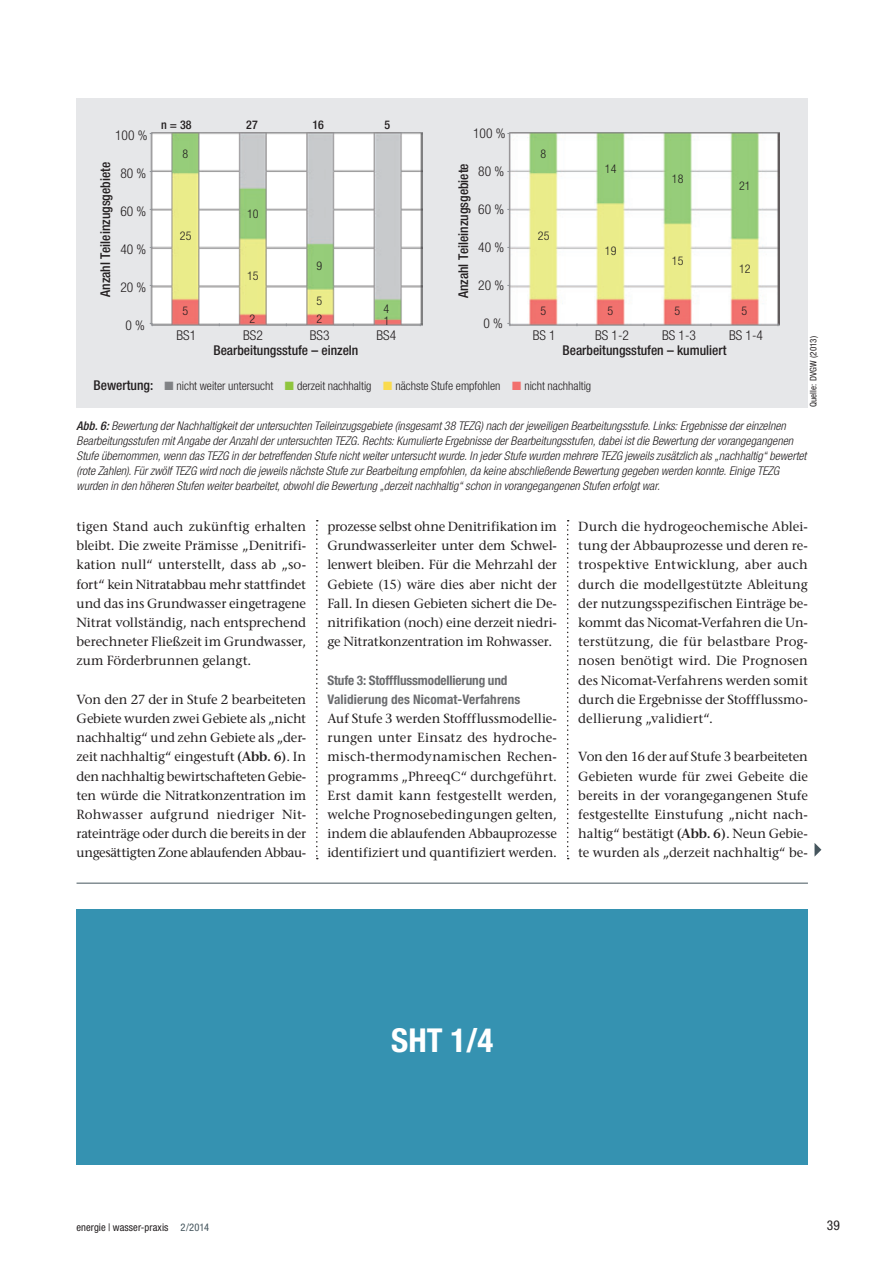
<style>
.page{position:relative;width:893px;height:1263px;background:#fff}
.page>*{position:absolute;margin:0;border:0;box-sizing:border-box;transform-origin:0 0}
.t1{font:700 condensed 33px "Helvetica Neue LT Std";color:#fff}
.t2{font:500 condensed 13.5px "Helvetica Neue LT Std";color:#231f20}
.t3{font:300 condensed 13.5px "Helvetica Neue LT Std";color:#231f20}
.t4{font:condensed 13.5px "Helvetica Neue LT Std";color:#231f20}
.t5{font:13.2px/19.2px "Stone Serif";letter-spacing:-.005em;color:#231f20;text-align:justify}
.t6{font:700 condensed 13.2px/19.2px "Helvetica Neue LT Std";letter-spacing:-.01em;color:#6c6d70}
.t7{font:italic 300 condensed 12px/15px "Helvetica Neue LT Std";letter-spacing:.005em;color:#231f20}
.t8{font:300 condensed 12px "Helvetica Neue LT Std";color:#231f20}
.t9{font:500 condensed 12px "Helvetica Neue LT Std";color:#231f20}
.t10{font:condensed 10.5px "Helvetica Neue LT Std";letter-spacing:.005em;color:#231f20}
.t11{font:condensed 9px "Helvetica Neue LT Std";letter-spacing:.02em;color:#231f20}
.s1{font-weight:500;font-size:13.5px}
.s2{color:#808285}
.s3{color:#8fc53e}
.s4{color:#fadb4f}
.s5{color:#f2706d}
.s6{font-weight:500}
.s7{font-weight:600}
.s8{color:#45555d}
</style>
<div class="page">
<svg style="left:316px;top:520px;width:2px;height:339px"></svg>
<svg style="left:567px;top:520px;width:2px;height:339px"></svg>
<div style="left:77px;top:98px;width:731px;height:309px;background:#e6e7e9"></div>
<img style="left:152px;top:133px;width:269px;height:191px">
<img style="left:508px;top:132px;width:272px;height:193px">
<div style="left:77px;top:909px;width:731px;height:256px;background:#3592b1"></div>
<svg style="left:814px;top:843px;width:7px;height:14px"></svg>
<hr style="left:77px;top:883px;width:731px;height:1px;background:#45555d">
<p class="t3" style="left:115px;top:127px;width:34px">100 %</p>
<p class="t9" style="left:161px;top:118px;width:32px">n = 38</p>
<p class="t9" style="left:246px;top:118px;width:13px">27</p>
<p class="t9" style="left:313px;top:118px;width:13px">16</p>
<p class="t9" style="left:385px;top:118px;width:7px">5</p>
<p class="t3" style="left:473px;top:126px;width:34px">100 %</p>
<p class="t8" style="left:182px;top:147px;width:7px">8</p>
<p class="t8" style="left:540px;top:147px;width:7px">8</p>
<p class="t2" style="left:97px;top:297px;width:136px;rotate:-90deg">Anzahl Teileinzugsgebiete</p>
<p class="t3" style="left:120px;top:165px;width:27px">80 %</p>
<p class="t3" style="left:120px;top:203px;width:27px">60 %</p>
<p class="t3" style="left:120px;top:241px;width:27px">40 %</p>
<p class="t3" style="left:120px;top:279px;width:27px">20 %</p>
<p class="t3" style="left:125px;top:317px;width:21px">0 %</p>
<p class="t8" style="left:180px;top:229px;width:13px">25</p>
<p class="t8" style="left:182px;top:304px;width:7px">5</p>
<p class="t8" style="left:247px;top:207px;width:13px">10</p>
<p class="t8" style="left:247px;top:269px;width:13px">15</p>
<p class="t8" style="left:317px;top:259px;width:7px">9</p>
<p class="t8" style="left:317px;top:294px;width:7px">5</p>
<p class="t8" style="left:384px;top:302px;width:7px">4</p>
<p class="t8" style="left:250px;top:312px;width:7px">2</p>
<p class="t8" style="left:317px;top:312px;width:7px">2</p>
<p class="t8" style="left:384px;top:314px;width:7px">1</p>
<p class="t3" style="left:177px;top:327px;width:21px">BS 1</p>
<p class="t3" style="left:243px;top:327px;width:21px">BS 2</p>
<p class="t3" style="left:310px;top:327px;width:21px">BS 3</p>
<p class="t3" style="left:376px;top:327px;width:21px">BS 4</p>
<p class="t2" style="left:455px;top:298px;width:136px;rotate:-90deg">Anzahl Teileinzugsgebiete</p>
<p class="t3" style="left:478px;top:164px;width:27px">80 %</p>
<p class="t3" style="left:478px;top:202px;width:27px">60 %</p>
<p class="t3" style="left:478px;top:240px;width:27px">40 %</p>
<p class="t3" style="left:478px;top:278px;width:27px">20 %</p>
<p class="t3" style="left:483px;top:316px;width:21px">0 %</p>
<p class="t8" style="left:538px;top:229px;width:13px">25</p>
<p class="t8" style="left:605px;top:162px;width:13px">14</p>
<p class="t8" style="left:605px;top:244px;width:13px">19</p>
<p class="t8" style="left:672px;top:172px;width:13px">18</p>
<p class="t8" style="left:672px;top:254px;width:13px">15</p>
<p class="t8" style="left:739px;top:179px;width:13px">21</p>
<p class="t8" style="left:739px;top:262px;width:13px">12</p>
<p class="t8" style="left:540px;top:304px;width:7px">5</p>
<p class="t8" style="left:607px;top:304px;width:7px">5</p>
<p class="t8" style="left:674px;top:304px;width:7px">5</p>
<p class="t8" style="left:741px;top:304px;width:7px">5</p>
<p class="t3" style="left:533px;top:327px;width:24px">BS 1</p>
<p class="t3" style="left:595px;top:327px;width:35px">BS 1-2</p>
<p class="t3" style="left:662px;top:327px;width:35px">BS 1-3</p>
<p class="t3" style="left:729px;top:327px;width:35px">BS 1-4</p>
<p class="t2" style="left:213px;top:343px;width:146px">Bearbeitungsstufe – einzeln</p>
<p class="t2" style="left:562px;top:343px;width:165px">Bearbeitungsstufen – kumuliert</p>
<p class="t8" style="left:94px;top:379px;width:499px"><span class="s1">Bewertung:</span> <span class="s2">■</span> nicht weiter untersucht <span class="s3">■</span> derzeit nachhaltig <span class="s4">■</span> nächste Stufe empfohlen <span class="s5">■</span> nicht nachhaltig</p>
<p class="t11" style="left:808px;top:407px;width:73px;rotate:-90deg">Quelle: DVGW (2013)</p>
<p class="t7" style="left:77px;top:418px;width:731px"><span class="s6">Abb. 6:</span> Bewertung der Nachhaltigkeit der untersuchten Teileinzugsgebiete (insgesamt 38 TEZG) nach der jeweiligen Bearbeitungsstufe. Links: Ergebnisse der einzelnen Bearbeitungsstufen mit Angabe der Anzahl der untersuchten TEZG. Rechts: Kumulierte Ergebnisse der Bearbeitungsstufen, dabei ist die Bewertung der vorangegangenen Stufe übernommen, wenn das TEZG in der betreffenden Stufe nicht weiter untersucht wurde. In jeder Stufe wurden mehrere TEZG jeweils zusätzlich als „nachhaltig“ bewertet (rote Zahlen). Für zwölf TEZG wird noch die jeweils nächste Stufe zur Bearbeitung empfohlen, da keine abschließende Bewertung gegeben werden konnte. Einige TEZG wurden in den höheren Stufen weiter bearbeitet, obwohl die Bewertung „derzeit nachhaltig“ schon in vorangegangenen Stufen erfolgt war.</p>
<p class="t5" style="left:77px;top:517px;width:231px">tigen Stand auch zukünftig erhalten bleibt. Die zweite Prämisse „Denitrifi&shy;kation null“ unterstellt, dass ab „so&shy;fort“ kein Nitratabbau mehr stattfindet und das ins Grundwasser eingetragene Nitrat vollständig, nach entsprechend berechneter Fließzeit im Grundwasser, zum Förderbrunnen gelangt.</p>
<p class="t5" style="left:77px;top:690px;width:231px">Von den 27 der in Stufe 2 bearbeiteten Gebiete wurden zwei Gebiete als „nicht nachhaltig“ und zehn Gebiete als „der&shy;zeit nachhaltig“ eingestuft <span class="s7">(Abb. 6)</span>. In den nachhaltig bewirtschafteten Gebie&shy;ten würde die Nitratkonzentration im Rohwasser aufgrund niedriger Nit&shy;rateinträge oder durch die bereits in der ungesättigten Zone ablaufenden Abbau-</p>
<p class="t5" style="left:327px;top:517px;width:231px">prozesse selbst ohne Denitrifikation im Grundwasserleiter unter dem Schwel&shy;lenwert bleiben. Für die Mehrzahl der Gebiete (15) wäre dies aber nicht der Fall. In diesen Gebieten sichert die De&shy;nitrifikation (noch) eine derzeit niedri&shy;ge Nitratkonzentration im Rohwasser.</p>
<p class="t6" style="left:327px;top:670px;width:194px">Stufe 3: Stoffflussmodellierung und<br>Validierung des Nicomat-Verfahrens</p>
<p class="t5" style="left:327px;top:709px;width:231px">Auf Stufe 3 werden Stoffflussmodellie&shy;rungen unter Einsatz des hydroche&shy;misch-thermodynamischen Rechen&shy;programms „PhreeqC“ durchgeführt.<br>Erst damit kann festgestellt werden, welche Prognosebedingungen gelten, indem die ablaufenden Abbauprozesse identifiziert und quantifiziert werden.</p>
<p class="t5" style="left:578px;top:517px;width:231px">Durch die hydrogeochemische Ablei&shy;tung der Abbauprozesse und deren re&shy;trospektive Entwicklung, aber auch durch die modellgestützte Ableitung der nutzungsspezifischen Einträge be&shy;kommt das Nicomat-Verfahren die Un&shy;terstützung, die für belastbare Prog&shy;nosen benötigt wird. Die Prognosen des Nicomat-Verfahrens werden somit durch die Ergebnisse der Stoffflussmo&shy;dellierung „validiert“.</p>
<p class="t5" style="left:578px;top:747px;width:231px">Von den 16 der auf Stufe 3 bearbeiteten Gebieten wurde für zwei Gebeite die bereits in der vorangegangenen Stufe festgestellte Einstufung „nicht nach&shy;haltig“ bestätigt <span class="s7">(Abb. 6)</span>. Neun Gebie&shy;te wurden als „derzeit nachhaltig“ be-</p>
<h1 class="t1" style="left:391px;top:1020px;width:103px">SHT 1/4</h1>
<p class="t10" style="left:77px;top:1221px;width:134px">energie | wasser-praxis <span class="s8">2/2014</span></p>
<p class="t4" style="left:827px;top:1218px;width:14px">39</p>
</div>
